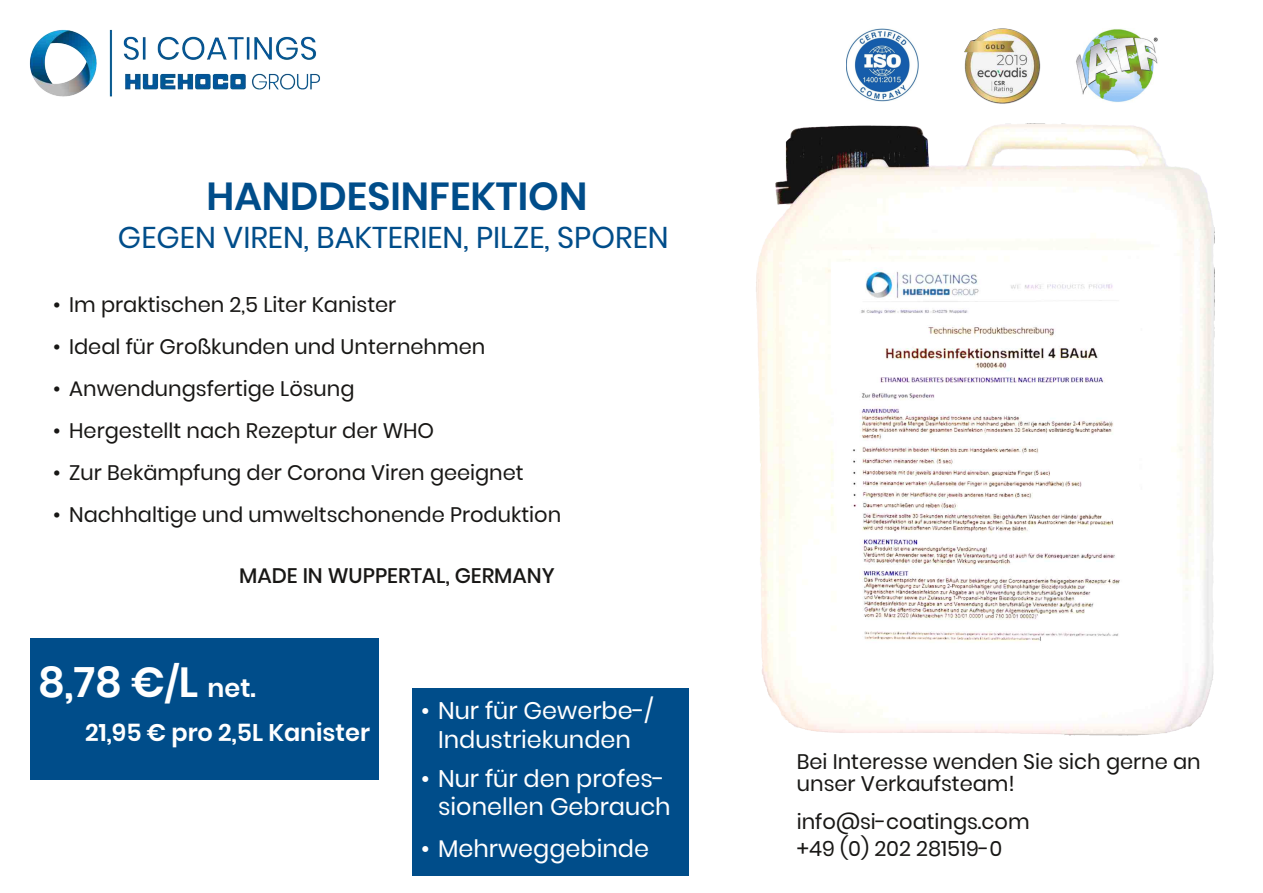
<style>
.page{position:relative;width:1263px;height:893px;background:#fff}
.page>*{position:absolute;margin:0;border:0;box-sizing:border-box;transform-origin:0 0}
.t1{font:600 42px "Poppins";color:#fff}
.t2{font:600 39px "Poppins";color:#004d8a}
.t3{font:30px "Poppins";color:#004d8a}
.t4{font:24px/28.5px "Poppins";color:#fff;text-align:center}
.t5{font:600 24px "Poppins";color:#fff}
.t6{font:21px/22.5px "Poppins";color:#181715}
.t7{font:500 21px "Poppins";color:#181715}
.s1{font-size:36px}
.s2{font-size:25.5px}
</style>
<div class="page">
<img style="left:29px;top:29px;width:291px;height:68px">
<img style="left:846px;top:28px;width:73px;height:73px">
<img style="left:964px;top:28px;width:77px;height:73px">
<img style="left:1076px;top:29px;width:82px;height:72px">
<img style="left:756px;top:101px;width:459px;height:635px">
<div style="left:413px;top:688px;width:276px;height:188px;background:#004d8a"></div>
<div style="left:30px;top:638px;width:348px;height:142px;background:#004d8a"></div>
<h2 class="t2" style="left:207px;top:169px;width:382px">HANDDESINFEKTION</h2>
<h3 class="t3" style="left:118px;top:216px;width:552px">GEGEN VIREN, BAKTERIEN, PILZE, SPOREN</h3>
<p class="t6" style="left:53px;top:294px;width:344px">• Im praktischen 2,5 Liter Kanister</p>
<p class="t6" style="left:53px;top:336px;width:433px">• Ideal für Großkunden und Unternehmen</p>
<p class="t6" style="left:53px;top:378px;width:303px">• Anwendungsfertige Lösung</p>
<p class="t6" style="left:53px;top:420px;width:382px">• Hergestellt nach Rezeptur der WHO</p>
<p class="t6" style="left:53px;top:462px;width:472px">• Zur Bekämpfung der Corona Viren geeignet</p>
<p class="t6" style="left:53px;top:504px;width:509px">• Nachhaltige und umweltschonende Produktion</p>
<p class="t7" style="left:239px;top:561px;width:317px">MADE IN WUPPERTAL, GERMANY</p>
<h1 class="t1" style="left:38px;top:653px;width:219px">8,78 €<span class="s1">/</span>L <span class="s2">net.</span></h1>
<p class="t5" style="left:85px;top:716px;width:286px">21,95 € pro 2,5L Kanister</p>
<p class="t4" style="left:421px;top:697px;width:234px">• Nur für Gewerbe-/<br>Industriekunden</p>
<p class="t4" style="left:421px;top:764px;width:251px;text-align:right">• Nur für den profes&shy;sionellen Gebrauch</p>
<p class="t4" style="left:421px;top:835px;width:230px">• Mehrweggebinde</p>
<p class="t6" style="left:797px;top:750px;width:405px">Bei Interesse wenden Sie sich gerne an unser Verkaufsteam!</p>
<p class="t6" style="left:797px;top:808px;width:234px;line-height:27px">info@si-coatings.com +49 (0) 202 281519-0</p>
</div>
